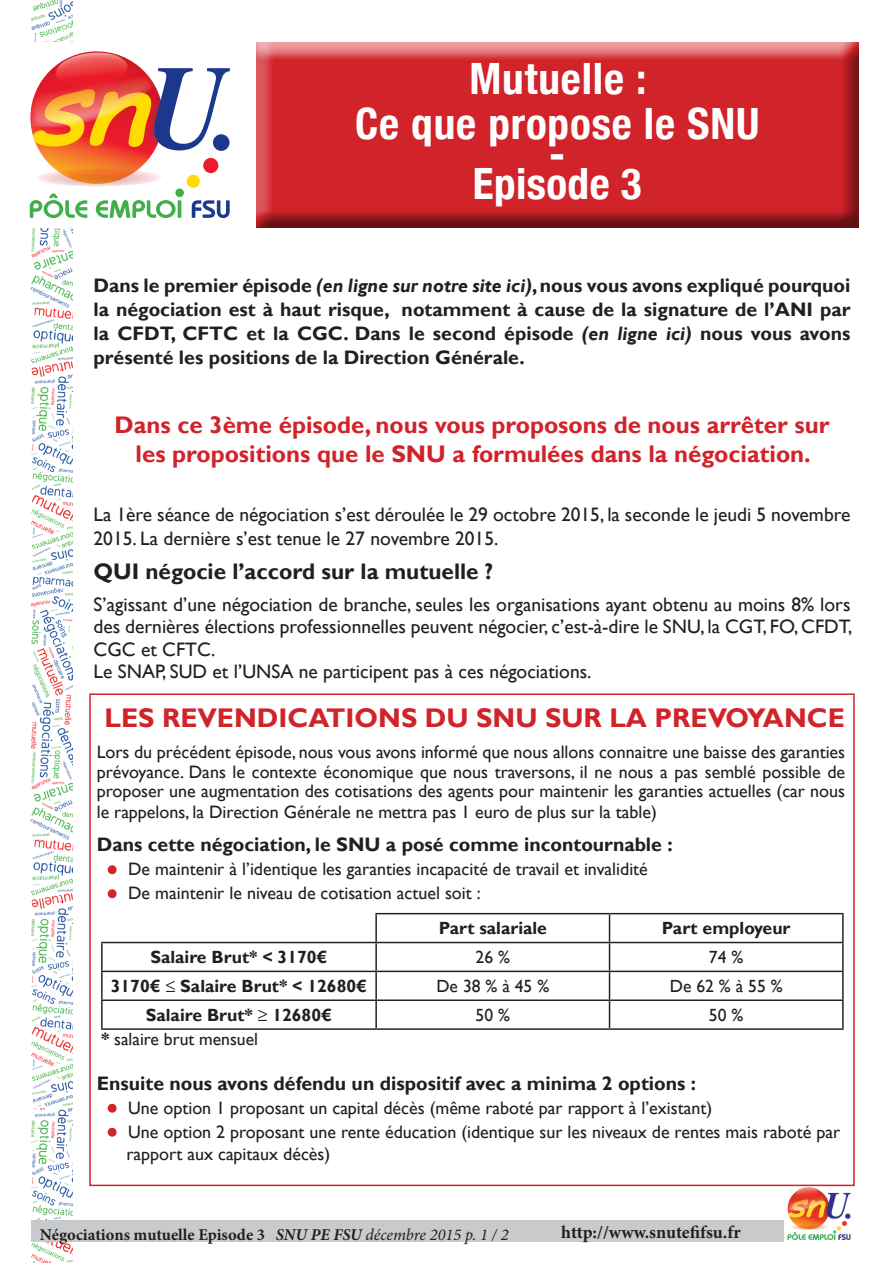
<style>
.page{position:relative;width:893px;height:1263px;background:#fff}
.page>*{position:absolute;margin:0;border:0;box-sizing:border-box;transform-origin:0 0}
.t1{font:700 51px "Gill Sans";color:#d1232a}
.t2{font:700 condensed 43.2px/44.7px "Helvetica Neue";letter-spacing:.02em;color:#fff;text-align:center}
.t3{font:700 27px "Gill Sans";color:#d1232a}
.t4{font:700 24px/28.8px "Gill Sans";color:#d1232a;text-align:center}
.t5{font:700 22.5px "Gill Sans";color:#231f20}
.t6{font:700 19.5px/24px "Gill Sans";color:#231f20;text-align:justify}
.t7{font:19.5px/22.5px "Gill Sans";color:#231f20}
.t8{font:18px/20px "Gill Sans";color:#231f20;text-align:justify}
.t9{font:700 18px "Minion Pro";letter-spacing:-.005em;color:#231f20}
.t10{font:700 17.7px "Gill Sans";color:#231f20}
.t11{font:17.7px "Gill Sans";color:#231f20}
.t12{font:700 16.5px "Minion Pro";color:#231f20}
.s1{font-style:italic}
.s2{font-weight:700}
.s3{font-weight:400;font-style:italic}
</style>
<div class="page">
<img style="left:30px;top:577px;width:42px;height:686px">
<img style="left:30px;top:0;width:42px;height:575px">
<div style="left:255px;top:40px;width:603px;height:189px;background:#231f20;opacity:.61"></div>
<div style="left:31px;top:1220px;width:824px;height:22px;background:#c9cacc"></div>
<img style="left:784px;top:1186px;width:71px;height:56px">
<hr style="left:375px;top:913px;width:234px;height:1px;background:#231f20">
<hr style="left:609px;top:913px;width:235px;height:1px;background:#231f20">
<hr style="left:842px;top:914px;width:2px;height:28px;background:#231f20">
<hr style="left:101px;top:943px;width:2px;height:28px;background:#231f20">
<hr style="left:376px;top:942px;width:233px;height:1px;background:#231f20">
<hr style="left:375px;top:943px;width:2px;height:28px;background:#231f20">
<hr style="left:609px;top:942px;width:235px;height:1px;background:#231f20">
<hr style="left:842px;top:943px;width:2px;height:28px;background:#231f20">
<hr style="left:101px;top:971px;width:275px;height:1px;background:#231f20">
<hr style="left:101px;top:972px;width:2px;height:27px;background:#231f20">
<hr style="left:376px;top:971px;width:233px;height:1px;background:#231f20">
<hr style="left:375px;top:972px;width:2px;height:27px;background:#231f20">
<hr style="left:609px;top:971px;width:235px;height:1px;background:#231f20">
<hr style="left:842px;top:972px;width:2px;height:27px;background:#231f20">
<hr style="left:101px;top:999px;width:275px;height:2px;background:#231f20">
<hr style="left:101px;top:1001px;width:2px;height:27px;background:#231f20">
<hr style="left:376px;top:999px;width:233px;height:2px;background:#231f20">
<hr style="left:375px;top:1001px;width:2px;height:27px;background:#231f20">
<hr style="left:609px;top:999px;width:235px;height:2px;background:#231f20">
<svg style="left:609px;top:914px;width:1px;height:114px"></svg>
<hr style="left:842px;top:1001px;width:2px;height:27px;background:#231f20">
<hr style="left:101px;top:1028px;width:275px;height:2px;background:#231f20">
<hr style="left:376px;top:1028px;width:233px;height:2px;background:#231f20">
<hr style="left:609px;top:1028px;width:235px;height:2px;background:#231f20">
<hr style="left:375px;top:914px;width:2px;height:28px;background:#231f20">
<hr style="left:101px;top:942px;width:275px;height:1px;background:#231f20">
<div style="left:30px;top:43px;width:200px;height:185px;background:#fff"></div>
<svg style="left:37px;top:169px;width:124px;height:17px"></svg>
<svg style="left:30px;top:51px;width:133px;height:133px;background:#f1752b"></svg>
<svg style="left:30px;top:194px;width:151px;height:24px"></svg>
<svg style="left:192px;top:200px;width:38px;height:18px"></svg>
<div style="left:175px;top:189px;width:9px;height:8px;background:#40ae49;border-radius:50%"></div>
<div style="left:187px;top:175px;width:13px;height:13px;background:#ffdc01;border-radius:50%"></div>
<div style="left:203px;top:158px;width:15px;height:15px;background:#ee1b2d;border-radius:50%"></div>
<svg style="left:30px;top:51px;width:200px;height:101px"></svg>
<h2 class="t2" style="left:355px;top:53px;width:406px">Mutuelle :<br>Ce que propose le SNU</h2>
<h2 class="t2" style="left:549px;top:128px;width:17px">-</h2>
<h2 class="t2" style="left:473px;top:158px;width:170px">Episode 3</h2>
<p class="t6" style="left:94px;top:274px;width:758px">Dans le premier épisode <span class="s1">(en ligne sur notre site ici)</span>, nous vous avons expliqué pourquoi la négociation est à haut risque, notamment à cause de la signature de l’ANI par la CFDT, CFTC et la CGC. Dans le second épisode <span class="s1">(en ligne ici)</span> nous vous avons présenté les positions de la Direction Générale.</p>
<h3 class="t4" style="left:115px;top:411px;width:716px">Dans ce 3ème épisode, nous vous proposons de nous arrêter sur les propositions que le SNU a formulées dans la négociation.</h3>
<p class="t7" style="left:94px;top:502px;width:758px;line-height:24px">La 1ère séance de négociation s’est déroulée le 29 octobre 2015, la seconde le jeudi 5 novembre<br>2015. La dernière s’est tenue le 27 novembre 2015.</p>
<p class="t5" style="left:94px;top:558px;width:401px">QUI négocie l’accord sur la mutuelle ?</p>
<p class="t7" style="left:94px;top:593px;width:760px">S’agissant d’une négociation de branche, seules les organisations ayant obtenu au moins 8% lors des dernières élections professionnelles peuvent négocier, c’est-à-dire le SNU, la CGT, FO, CFDT, CGC et CFTC.<br>Le SNAP, SUD et l’UNSA ne participent pas à ces négociations.</p>
<h3 class="t3" style="left:105px;top:701px;width:148px">Les revendicati</h3>
<h3 class="t3" style="left:355px;top:701px;width:338px">ons du SNU sur lA PREVO</h3>
<h3 class="t3" style="left:747px;top:701px;width:96px">YANCE</h3>
<p class="t8" style="left:97px;top:742px;width:750px">Lors du précédent épisode, nous vous avons informé que nous allons connaitre une baisse des garanties prévoyance. Dans le contexte économique que nous traversons, il ne nous a pas semblé possible de proposer une augmentation des cotisations des agents pour maintenir les garanties actuelles (car nous le rappelons, la Direction Générale ne mettra pas 1 euro de plus sur la table)</p>
<p class="t6" style="left:97px;top:833px;width:577px">Dans cette négociation, le SNU a posé comme incontournable :</p>
<h1 class="t1" style="left:105px;top:826px;width:15px">.</h1>
<p class="t8" style="left:128px;top:859px;width:521px">De maintenir à l’identique les garanties incapacité de travail et invalidité</p>
<h1 class="t1" style="left:105px;top:850px;width:15px">.</h1>
<p class="t8" style="left:128px;top:883px;width:354px">De maintenir le niveau de cotisation actuel soit :</p>
<p class="t10" style="left:439px;top:917px;width:110px">Part salariale</p>
<p class="t10" style="left:662px;top:917px;width:130px">Part employeur</p>
<p class="t10" style="left:150px;top:946px;width:179px">Salaire Brut* &lt; 3170€</p>
<p class="t11" style="left:476px;top:947px;width:36px">26 %</p>
<p class="t11" style="left:709px;top:947px;width:36px">74 %</p>
<p class="t10" style="left:111px;top:975px;width:258px">3170€ ≤ Salaire Brut* &lt; 12680€</p>
<p class="t11" style="left:436px;top:976px;width:114px">De 38 % à 45 %</p>
<p class="t11" style="left:670px;top:976px;width:114px">De 62 % à 55 %</p>
<p class="t10" style="left:146px;top:1004px;width:188px">Salaire Brut* ≥ 12680€</p>
<p class="t11" style="left:476px;top:1004px;width:36px">50 %</p>
<p class="t11" style="left:709px;top:1004px;width:36px">50 %</p>
<p class="t11" style="left:101px;top:1029px;width:158px"><span class="s2">*</span> salaire brut mensuel</p>
<p class="t6" style="left:97px;top:1072px;width:601px">Ensuite nous avons défendu un dispositif avec a minima 2 options :</p>
<h1 class="t1" style="left:105px;top:1064px;width:15px">.</h1>
<p class="t8" style="left:128px;top:1098px;width:586px">Une option 1 proposant un capital décès (même raboté par rapport à l’existant)</p>
<h1 class="t1" style="left:105px;top:1088px;width:15px">.</h1>
<p class="t8" style="left:127px;top:1121px;width:715px;line-height:22.5px">Une option 2 proposant une rente éducation (identique sur les niveaux de rentes mais raboté par rapport aux capitaux décès)</p>
<p class="t12" style="left:40px;top:1223px;width:470px">Négociations mutuelle Episode 3 <span class="s1">SNU PE FSU</span> <span class="s3">décembre 2015 p. 1 / 2</span></p>
<p class="t9" style="left:561px;top:1219px;width:181px">http://www.snutefifsu.fr</p>
</div>
